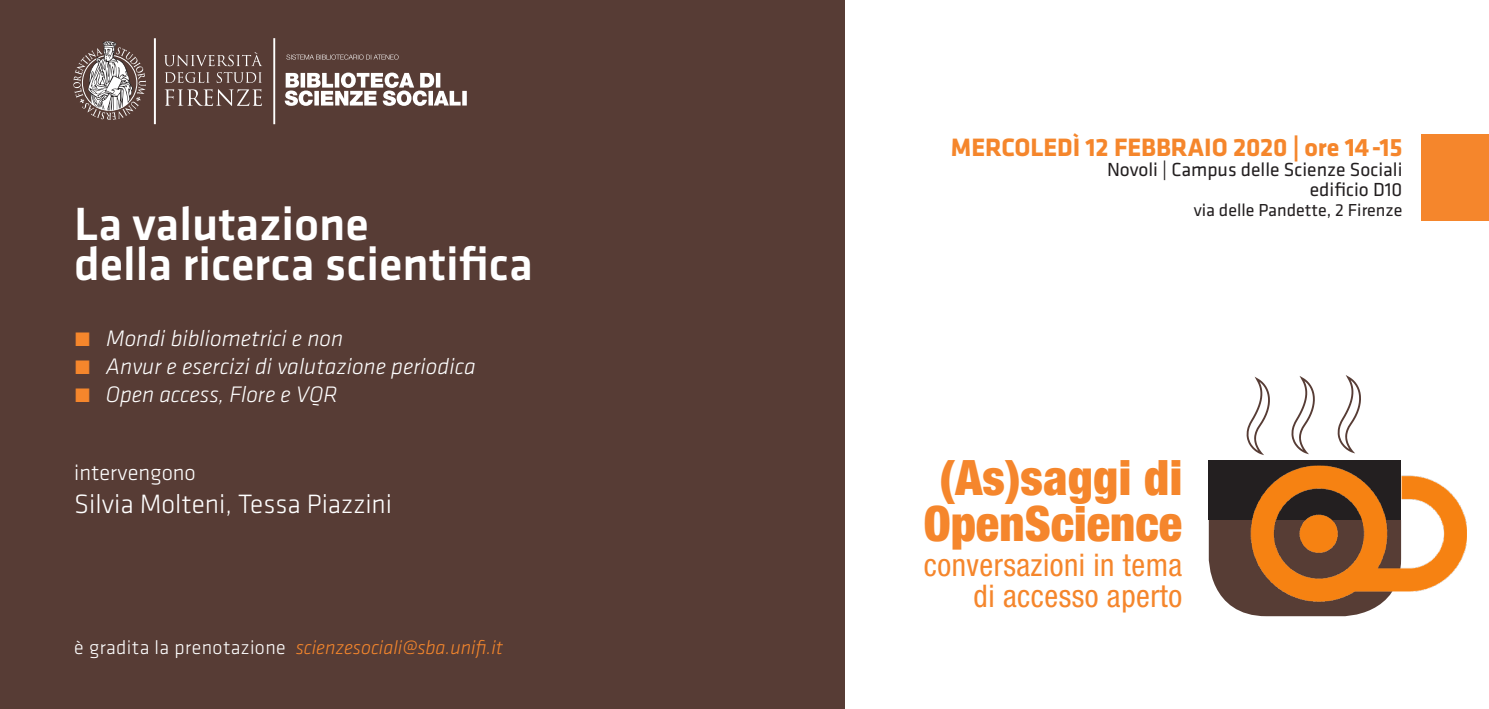
<style>
.page{position:relative;width:1489px;height:709px;background:#fff}
.page>*{position:absolute;margin:0;border:0;box-sizing:border-box;transform-origin:0 0}
.t1{font:900 condensed 49px "Helvetica Neue LT Pro";color:#f5862c}
.t2{font:500 48.25px "Klavika";color:#fff}
.t3{font:condensed 31.25px "Helvetica Neue LT Pro";letter-spacing:.015em;color:#f5862c}
.t4{font:300 27.5px "Klavika";color:#fff}
.t5{font:700 26px "Klavika";letter-spacing:-.005em;color:#f5862c}
.t6{font:italic 300 23.25px "Klavika";letter-spacing:.005em;color:#fff}
.t7{font:300 22.5px "Klavika";color:#fff}
.t8{font:italic 300 20px "Klavika";color:#f5862c}
.t9{font:19.5px "Klavika";color:#231f20}
.t10{font:18px "Klavika";color:#231f20}
.s1{font-weight:500;font-style:normal;font-size:20.25px;color:#f5862c}
.s2{font-style:normal;color:#fff}
</style>
<div class="page">
<div style="left:0;top:0;width:1488px;height:709px;background:#573c35"></div>
<div style="left:845px;top:0;width:643px;height:709px;background:#fff"></div>
<hr style="left:154px;top:38px;width:2px;height:86px;background:#fff">
<svg style="left:165px;top:89px;width:97px;height:17px"></svg>
<svg style="left:165px;top:72px;width:97px;height:11px"></svg>
<svg style="left:164px;top:52px;width:98px;height:14px"></svg>
<div style="left:73px;top:82px;width:8px;height:6px;background:#a89a97;border-radius:50%"></div>
<svg style="left:74px;top:40px;width:72px;height:80px"></svg>
<hr style="left:273px;top:38px;width:2px;height:86px;background:#fff">
<svg style="left:286px;top:55px;width:112px;height:5px"></svg>
<svg style="left:285px;top:73px;width:182px;height:33px"></svg>
<div style="left:1421px;top:134px;width:67px;height:86px;background:#f5862c"></div>
<svg style="left:1246px;top:376px;width:23px;height:79px"></svg>
<svg style="left:1291px;top:376px;width:23px;height:78px"></svg>
<svg style="left:1337px;top:375px;width:23px;height:78px"></svg>
<img style="left:1208px;top:460px;width:258px;height:157px">
<p class="t2" style="left:74px;top:197px;width:296px">La valutazione</p>
<p class="t2" style="left:74px;top:237px;width:460px">della ricerca scientifica</p>
<p class="t6" style="left:74px;top:326px;width:270px"><span class="s1">•</span> Mondi bibliometrici e non</p>
<p class="t6" style="left:74px;top:354px;width:403px"><span class="s1">•</span> Anvur e esercizi di valutazione periodica</p>
<p class="t6" style="left:74px;top:382px;width:265px"><span class="s1">•</span> Open access, Flore e VQR</p>
<p class="t7" style="left:74px;top:460px;width:123px">intervengono</p>
<p class="t4" style="left:74px;top:488px;width:319px">Silvia Molteni, Tessa Piazzini</p>
<p class="t8" style="left:74px;top:636px;width:430px"><span class="s2">è gradita la prenotazione</span> scienzesociali@sba.unifi.it</p>
<p class="t5" style="left:950px;top:133px;width:453px">MERCOLEDÌ 12 FEBBRAIO 2020 | ore 14-15</p>
<p class="t9" style="left:1106px;top:159px;width:297px">Novoli | Campus delle Scienze Sociali</p>
<p class="t9" style="left:1309px;top:179px;width:94px">edificio D10</p>
<p class="t10" style="left:1193px;top:200px;width:210px">via delle Pandette, 2 Firenze</p>
<p class="t1" style="left:939px;top:448px;width:244px">(As)saggi di</p>
<p class="t1" style="left:923px;top:494px;width:260px">OpenScience</p>
<p class="t3" style="left:923px;top:546px;width:260px">conversazioni in tema</p>
<p class="t3" style="left:973px;top:577px;width:210px">di accesso aperto</p>
</div>
